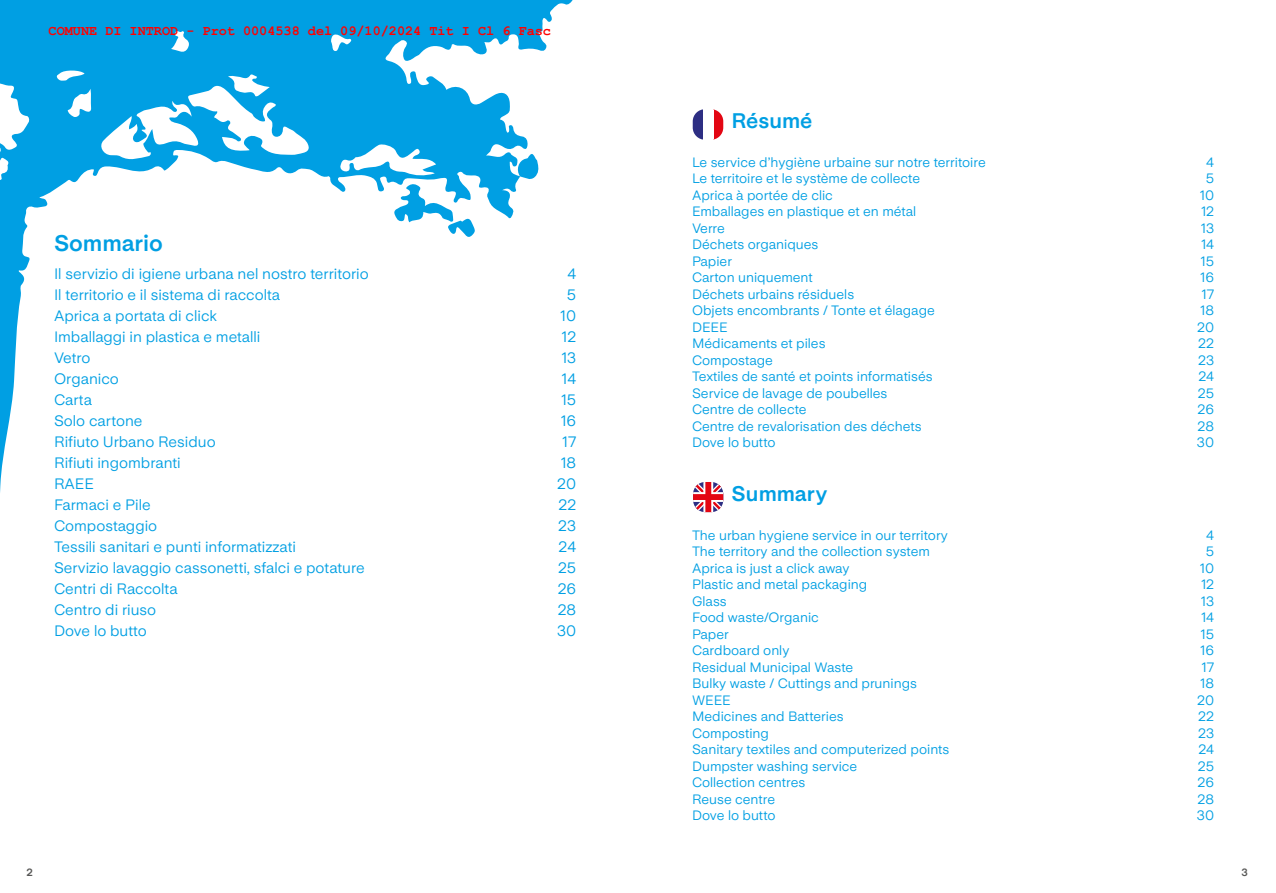
<style>
.page{position:relative;width:1276px;height:893px;background:#fff}
.page>*{position:absolute;margin:0;border:0;box-sizing:border-box;transform-origin:0 0}
.t1{font:700 22.5px "Life Sans";color:#009fe3}
.t2{font:700 21px "Life Sans";color:#009fe3}
.t3{font:15px "Life Sans";color:#009fe3}
.t4{font:13.5px "Life Sans";color:#009fe3}
.t5{font:700 13.5px "Courier New";color:#f00}
.t6{font:700 10.5px "Life Sans";color:#575756}
</style>
<div class="page">
<svg style="left:0;top:0;width:573px;height:493px"></svg>
<svg style="left:515px;top:149px;width:24px;height:32px"></svg>
<svg style="left:394px;top:183px;width:81px;height:55px"></svg>
<svg style="left:693px;top:482px;width:30px;height:30px"></svg>
<svg style="left:693px;top:109px;width:9px;height:31px"></svg>
<svg style="left:713px;top:109px;width:10px;height:31px"></svg>
<p class="t5" style="left:49px;top:24px;width:504px">COMUNE DI INTROD - Prot 0004538 del 09/10/2024 Tit I Cl 6 Fasc</p>
<h1 class="t1" style="left:54px;top:230px;width:110px">Sommario</h1>
<p class="t3" style="left:54px;top:265px;width:316px">Il servizio di igiene urbana nel nostro territorio</p>
<p class="t3" style="left:567px;top:265px;width:10px">4</p>
<p class="t3" style="left:54px;top:286px;width:227px">Il territorio e il sistema di raccolta</p>
<p class="t3" style="left:567px;top:286px;width:11px">5</p>
<p class="t3" style="left:54px;top:307px;width:165px">Aprica a portata di click</p>
<p class="t3" style="left:560px;top:307px;width:17px">10</p>
<p class="t3" style="left:54px;top:328px;width:208px">Imballaggi in plastica e metalli</p>
<p class="t3" style="left:562px;top:328px;width:16px">12</p>
<p class="t3" style="left:54px;top:349px;width:38px">Vetro</p>
<p class="t3" style="left:562px;top:349px;width:16px">13</p>
<p class="t3" style="left:54px;top:370px;width:66px">Organico</p>
<p class="t3" style="left:562px;top:370px;width:16px">14</p>
<p class="t3" style="left:54px;top:391px;width:39px">Carta</p>
<p class="t3" style="left:561px;top:391px;width:16px">15</p>
<p class="t3" style="left:54px;top:412px;width:90px">Solo cartone</p>
<p class="t3" style="left:561px;top:412px;width:17px">16</p>
<p class="t3" style="left:54px;top:433px;width:163px">Rifiuto Urbano Residuo</p>
<p class="t3" style="left:562px;top:433px;width:15px">17</p>
<p class="t3" style="left:54px;top:454px;width:128px">Rifiuti ingombranti</p>
<p class="t3" style="left:561px;top:454px;width:17px">18</p>
<p class="t3" style="left:54px;top:475px;width:41px">RAEE</p>
<p class="t3" style="left:557px;top:475px;width:20px">20</p>
<p class="t3" style="left:54px;top:496px;width:98px">Farmaci e Pile</p>
<p class="t3" style="left:558px;top:496px;width:19px">22</p>
<p class="t3" style="left:54px;top:517px;width:105px">Compostaggio</p>
<p class="t3" style="left:558px;top:517px;width:19px">23</p>
<p class="t3" style="left:54px;top:538px;width:244px">Tessili sanitari e punti informatizzati</p>
<p class="t3" style="left:558px;top:538px;width:19px">24</p>
<p class="t3" style="left:54px;top:559px;width:312px">Servizio lavaggio cassonetti, sfalci e potature</p>
<p class="t3" style="left:558px;top:559px;width:20px">25</p>
<p class="t3" style="left:54px;top:580px;width:125px">Centri di Raccolta</p>
<p class="t3" style="left:558px;top:580px;width:20px">26</p>
<p class="t3" style="left:54px;top:601px;width:104px">Centro di riuso</p>
<p class="t3" style="left:558px;top:601px;width:20px">28</p>
<p class="t3" style="left:54px;top:622px;width:94px">Dove lo butto</p>
<p class="t3" style="left:557px;top:622px;width:21px">30</p>
<h2 class="t2" style="left:731px;top:109px;width:82px">Résumé</h2>
<p class="t4" style="left:692px;top:155px;width:295px">Le service d’hygiène urbaine sur notre territoire</p>
<p class="t4" style="left:1206px;top:155px;width:9px">4</p>
<p class="t4" style="left:692px;top:171px;width:229px">Le territoire et le système de collecte</p>
<p class="t4" style="left:1205px;top:171px;width:10px">5</p>
<p class="t4" style="left:692px;top:188px;width:142px">Aprica à portée de clic</p>
<p class="t4" style="left:1200px;top:188px;width:15px">10</p>
<p class="t4" style="left:692px;top:204px;width:226px">Emballages en plastique et en métal</p>
<p class="t4" style="left:1201px;top:204px;width:14px">12</p>
<p class="t4" style="left:692px;top:221px;width:34px">Verre</p>
<p class="t4" style="left:1201px;top:221px;width:15px">13</p>
<p class="t4" style="left:692px;top:237px;width:128px">Déchets organiques</p>
<p class="t4" style="left:1201px;top:237px;width:14px">14</p>
<p class="t4" style="left:692px;top:254px;width:41px">Papier</p>
<p class="t4" style="left:1201px;top:254px;width:15px">15</p>
<p class="t4" style="left:692px;top:270px;width:122px">Carton uniquement</p>
<p class="t4" style="left:1200px;top:270px;width:15px">16</p>
<p class="t4" style="left:692px;top:287px;width:164px">Déchets urbains résiduels</p>
<p class="t4" style="left:1202px;top:287px;width:14px">17</p>
<p class="t4" style="left:692px;top:303px;width:244px">Objets encombrants / Tonte et élagage</p>
<p class="t4" style="left:1200px;top:303px;width:15px">18</p>
<p class="t4" style="left:692px;top:320px;width:37px">DEEE</p>
<p class="t4" style="left:1197px;top:320px;width:19px">20</p>
<p class="t4" style="left:692px;top:336px;width:135px">Médicaments et piles</p>
<p class="t4" style="left:1198px;top:336px;width:17px">22</p>
<p class="t4" style="left:692px;top:353px;width:82px">Compostage</p>
<p class="t4" style="left:1198px;top:353px;width:18px">23</p>
<p class="t4" style="left:692px;top:369px;width:242px">Textiles de santé et points informatisés</p>
<p class="t4" style="left:1198px;top:369px;width:17px">24</p>
<p class="t4" style="left:692px;top:386px;width:197px">Service de lavage de poubelles</p>
<p class="t4" style="left:1197px;top:386px;width:18px">25</p>
<p class="t4" style="left:692px;top:402px;width:116px">Centre de collecte</p>
<p class="t4" style="left:1197px;top:402px;width:18px">26</p>
<p class="t4" style="left:692px;top:419px;width:231px">Centre de revalorisation des déchets</p>
<p class="t4" style="left:1197px;top:419px;width:18px">28</p>
<p class="t4" style="left:692px;top:435px;width:85px">Dove lo butto</p>
<p class="t4" style="left:1197px;top:435px;width:19px">30</p>
<h2 class="t2" style="left:731px;top:482px;width:97px">Summary</h2>
<p class="t4" style="left:692px;top:527px;width:257px">The urban hygiene service in our territory</p>
<p class="t4" style="left:1206px;top:527px;width:9px">4</p>
<p class="t4" style="left:692px;top:544px;width:239px">The territory and the collection system</p>
<p class="t4" style="left:1205px;top:544px;width:10px">5</p>
<p class="t4" style="left:692px;top:560px;width:159px">Aprica is just a click away</p>
<p class="t4" style="left:1200px;top:560px;width:15px">10</p>
<p class="t4" style="left:692px;top:577px;width:177px">Plastic and metal packaging</p>
<p class="t4" style="left:1201px;top:577px;width:14px">12</p>
<p class="t4" style="left:692px;top:593px;width:36px">Glass</p>
<p class="t4" style="left:1201px;top:593px;width:15px">13</p>
<p class="t4" style="left:692px;top:610px;width:128px">Food waste/Organic</p>
<p class="t4" style="left:1201px;top:610px;width:14px">14</p>
<p class="t4" style="left:692px;top:626px;width:38px">Paper</p>
<p class="t4" style="left:1201px;top:626px;width:15px">15</p>
<p class="t4" style="left:692px;top:643px;width:99px">Cardboard only</p>
<p class="t4" style="left:1200px;top:643px;width:15px">16</p>
<p class="t4" style="left:692px;top:659px;width:163px">Residual Municipal Waste</p>
<p class="t4" style="left:1202px;top:659px;width:14px">17</p>
<p class="t4" style="left:692px;top:676px;width:226px">Bulky waste / Cuttings and prunings</p>
<p class="t4" style="left:1200px;top:676px;width:15px">18</p>
<p class="t4" style="left:692px;top:692px;width:40px">WEEE</p>
<p class="t4" style="left:1197px;top:692px;width:19px">20</p>
<p class="t4" style="left:692px;top:709px;width:153px">Medicines and Batteries</p>
<p class="t4" style="left:1198px;top:709px;width:17px">22</p>
<p class="t4" style="left:692px;top:725px;width:78px">Composting</p>
<p class="t4" style="left:1198px;top:725px;width:18px">23</p>
<p class="t4" style="left:692px;top:742px;width:259px">Sanitary textiles and computerized points</p>
<p class="t4" style="left:1198px;top:742px;width:17px">24</p>
<p class="t4" style="left:692px;top:758px;width:167px">Dumpster washing service</p>
<p class="t4" style="left:1197px;top:758px;width:18px">25</p>
<p class="t4" style="left:692px;top:775px;width:115px">Collection centres</p>
<p class="t4" style="left:1197px;top:775px;width:18px">26</p>
<p class="t4" style="left:692px;top:791px;width:85px">Reuse centre</p>
<p class="t4" style="left:1197px;top:791px;width:18px">28</p>
<p class="t4" style="left:692px;top:808px;width:85px">Dove lo butto</p>
<p class="t4" style="left:1197px;top:808px;width:19px">30</p>
<p class="t6" style="left:27px;top:867px;width:8px">2</p>
<p class="t6" style="left:1241px;top:867px;width:8px">3</p>
</div>
